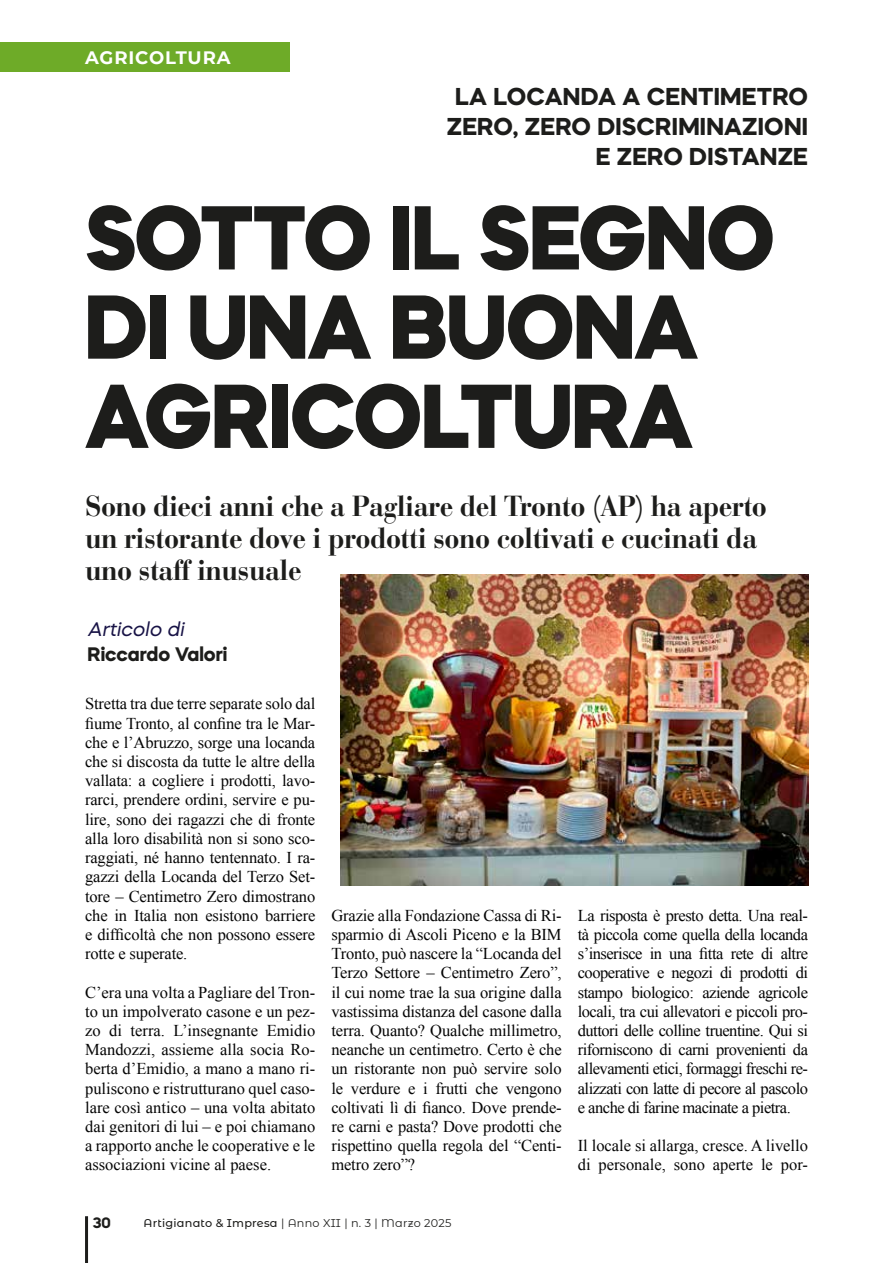
<style>
.page{position:relative;width:893px;height:1263px;background:#fff}
.page>*{position:absolute;margin:0;border:0;box-sizing:border-box;transform-origin:0 0}
.t1{font:800 90.3px/89.2px "Mazzard H";letter-spacing:-.01em;color:#1d1d1b;scale:.96 1}
.t2{font:700 28.8px/32px "Bauer Bodoni";letter-spacing:-.02em;color:#1d1d1b;scale:.94 1}
.t3{font:700 24.3px/29.8px "Mazzard H";letter-spacing:.01em;color:#1d1d1b;text-align:right}
.t4{font:italic 19.65px "Mazzard H";color:#181346}
.t5{font:700 19.5px "Mazzard H";color:#1d1d1b}
.t6{font:700 18px "Montserrat";letter-spacing:.05em;color:#fff}
.t7{font:16.5px/19.2px "Times New Roman";letter-spacing:-.01em;color:#050505;text-align:justify}
.t8{font:700 15px "Mazzard H";color:#1d1d1b}
.t9{font:11.25px "Montserrat Alternates";letter-spacing:.02em;color:#1d1d1b}
.s1{font-weight:500}
</style>
<div class="page">
<hr style="left:85px;top:1216px;width:3px;height:47px;background:#1d1d1b">
<div style="left:0;top:43px;width:289px;height:29px;background:#6eab28"></div>
<img style="left:340px;top:574px;width:468px;height:312px">
<p class="t6" style="left:85px;top:45px;width:147px">AGRICOLTURA</p>
<h3 class="t3" style="left:447px;top:81px;width:363px">LA LOCANDA A CENTIMETRO<br>ZERO, ZERO DISCRIMINAZIONI<br>E ZERO DISTANZE</h3>
<h1 class="t1" style="left:85px;top:191px;width:720px">SOTTO IL SEGNO<br>DI UNA BUONA<br>AGRICOLTURA</h1>
<h2 class="t2" style="left:85px;top:490px;width:727px">Sono dieci anni che a Pagliare del Tronto (AP) ha aperto un ristorante dove i prodotti sono coltivati e cucinati da uno staff inusuale</h2>
<p class="t4" style="left:88px;top:616px;width:102px">Articolo di</p>
<p class="t5" style="left:88px;top:641px;width:141px">Riccardo Valori</p>
<p class="t7" style="left:85px;top:694px;width:232px">Stretta tra due terre separate solo dal fiume Tronto, al confine tra le Mar&shy;che e l’Abruzzo, sorge una locanda che si discosta da tutte le altre della vallata: a cogliere i prodotti, lavo&shy;rarci, prendere ordini, servire e pu&shy;lire, sono dei ragazzi che di fronte alla loro disabilità non si sono sco&shy;raggiati, né hanno tentennato. I ra&shy;gazzi della Locanda del Terzo Set&shy;tore – Centimetro Zero dimostrano che in Italia non esistono barriere e difficoltà che non possono essere rotte e superate.</p>
<p class="t7" style="left:85px;top:982px;width:232px">C’era una volta a Pagliare del Tron&shy;to un impolverato casone e un pez&shy;zo di terra. L’insegnante Emidio Mandozzi, assieme alla socia Ro&shy;berta d’Emidio, a mano a mano ri&shy;puliscono e ristrutturano quel caso&shy;lare così antico – una volta abitato dai genitori di lui – e poi chiamano a rapporto anche le cooperative e le associazioni vicine al paese.</p>
<p class="t7" style="left:331px;top:905px;width:232px">Grazie alla Fondazione Cassa di Ri&shy;sparmio di Ascoli Piceno e la BIM Tronto, può nascere la “Locanda del Terzo Settore – Centimetro Zero”, il cui nome trae la sua origine dalla vastissima distanza del casone dalla terra. Quanto? Qualche millimetro, neanche un centimetro. Certo è che un ristorante non può servire solo le verdure e i frutti che vengono coltivati lì di fianco. Dove prende&shy;re carni e pasta? Dove prodotti che rispettino quella regola del “Centi&shy;metro zero”?</p>
<p class="t7" style="left:578px;top:905px;width:232px">La risposta è presto detta. Una real&shy;tà piccola come quella della locanda s’inserisce in una fitta rete di altre cooperative e negozi di prodotti di stampo biologico: aziende agricole locali, tra cui allevatori e piccoli pro&shy;duttori delle colline truentine. Qui si riforniscono di carni provenienti da allevamenti etici, formaggi freschi re&shy;alizzati con latte di pecore al pascolo e anche di farine macinate a pietra.</p>
<p class="t7" style="left:578px;top:1136px;width:232px">Il locale si allarga, cresce. A livello di personale, sono aperte le por-</p>
<p class="t8" style="left:93px;top:1212px;width:20px">30</p>
<p class="t9" style="left:144px;top:1215px;width:309px"><span class="s1">Artigianato &amp; Impresa</span> | Anno XII | n. 3 | Marzo 2025</p>
</div>
